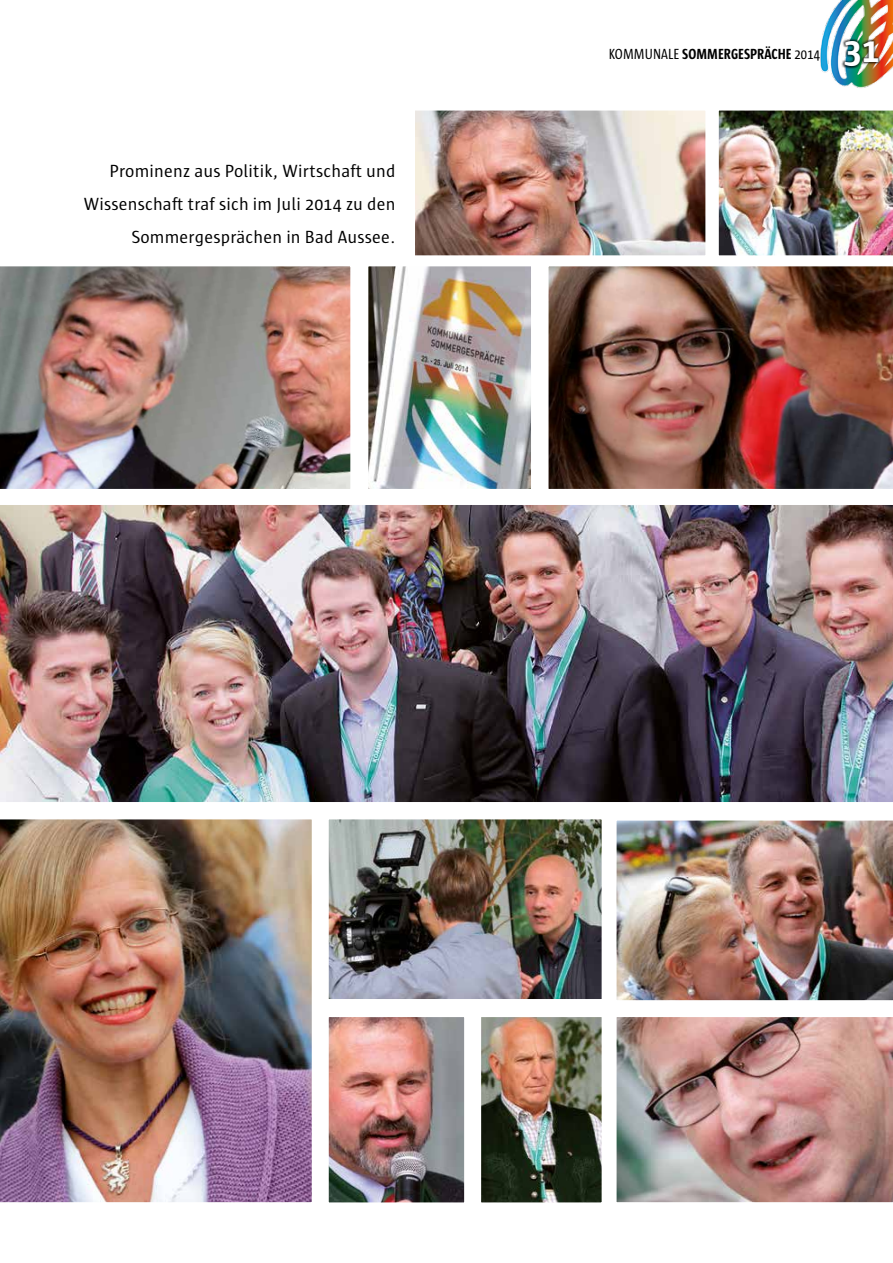
<style>
.page{position:relative;width:893px;height:1263px;background:#fff}
.page>*{position:absolute;margin:0;border:0;box-sizing:border-box;transform-origin:0 0}
.t1{font:700 36px "Sun";color:#fff}
.t2{font:18px/33px "Sun";letter-spacing:.01em;color:#000;text-align:right}
.t3{font:700 15px "Sun Cd";letter-spacing:.005em;color:#000}
.s1{font-weight:400}
</style>
<div class="page">
<img style="left:0;top:266px;width:351px;height:223px">
<img style="left:0;top:505px;width:893px;height:297px">
<img style="left:0;top:819px;width:312px;height:384px">
<img style="left:616px;top:820px;width:277px;height:181px">
<img style="left:616px;top:1017px;width:277px;height:186px">
<img style="left:328px;top:819px;width:274px;height:180px">
<img style="left:548px;top:268px;width:345px;height:221px">
<img style="left:415px;top:110px;width:478px;height:158px">
<img style="left:328px;top:1017px;width:274px;height:186px">
<img style="left:368px;top:254px;width:176px;height:235px">
<img style="left:820px;top:0;width:73px;height:88px">
<div style="left:841px;top:38px;width:40px;height:31px;background:#000;opacity:.75"></div>
<p class="t2" style="left:84px;top:154px;width:313px">Prominenz aus Politik, Wirtschaft und<br>Wissenschaft traf sich im Juli 2014 zu den<br>Sommergesprächen in Bad Aussee.</p>
<p class="t3" style="left:609px;top:46px;width:213px"><span class="s1">KOMMUNALE</span> SOMMERGESPRÄCHE <span class="s1">2014</span></p>
<h1 class="t1" style="left:844px;top:30px;width:37px">31</h1>
</div>
